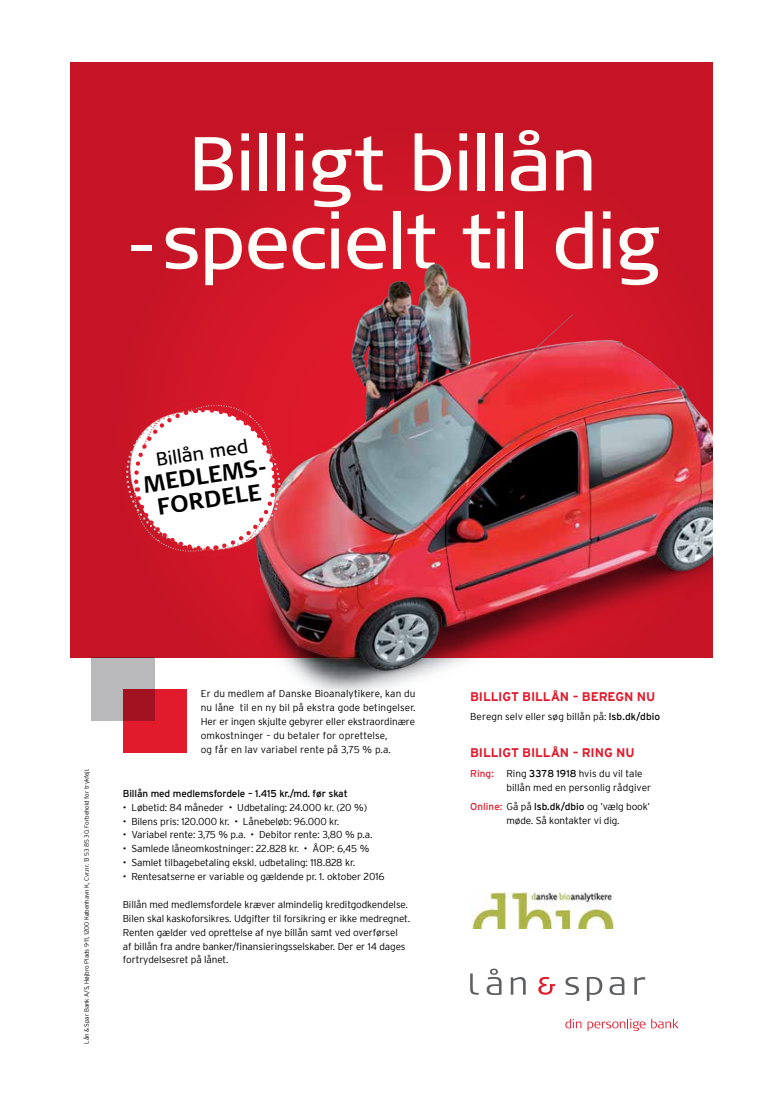
<style>
.page{position:relative;width:762px;height:1117px;background:#fff}
.page>*{position:absolute;margin:0;border:0;box-sizing:border-box;transform-origin:0 0}
.t1{font:76px "Signa Column";letter-spacing:-.015em;color:#fffef9}
.t2{font:700 23.12px/24.2px "Signa Column";color:#000;text-align:center}
.t3{font:18.75px "Signa Column";color:#000}
.t4{font:700 12.5px "Interstate";letter-spacing:-.01em;color:#e11a2c}
.t5{font:300 10px/13.9px "Interstate";letter-spacing:-.01em;color:#000}
.t6{font:300 10px/13.9px "Interstate";letter-spacing:.01em;color:#000}
.t7{font:10px "Interstate";letter-spacing:-.01em;color:#000}
.t8{font:300 6.25px "Interstate";letter-spacing:-.01em;color:#000}
.s1{font-weight:400}
.s2{font-weight:400;color:#e11a2c}
</style>
<div class="page">
<div style="left:71px;top:63px;width:641px;height:594px;background:linear-gradient(to right,#c81526,#c71526)"></div>
<svg style="left:651px;top:1018px;width:27px;height:10px"></svg>
<svg style="left:587px;top:1018px;width:58px;height:12px"></svg>
<svg style="left:565px;top:1018px;width:16px;height:10px"></svg>
<svg style="left:634px;top:977px;width:11px;height:17px"></svg>
<svg style="left:609px;top:976px;width:15px;height:18px"></svg>
<svg style="left:587px;top:977px;width:15px;height:23px"></svg>
<svg style="left:565px;top:977px;width:14px;height:17px"></svg>
<svg style="left:538px;top:976px;width:17px;height:18px"></svg>
<svg style="left:511px;top:977px;width:15px;height:17px"></svg>
<svg style="left:487px;top:968px;width:14px;height:26px"></svg>
<svg style="left:470px;top:973px;width:9px;height:21px"></svg>
<img style="left:239px;top:246px;width:473px;height:448px">
<div style="left:91px;top:657px;width:64px;height:64px;background:#b9b9bc"></div>
<svg style="left:123px;top:689px;width:64px;height:64px;background:#d11829"></svg>
<img style="left:470px;top:892px;width:145px;height:36px">
<svg style="left:120px;top:396px;width:167px;height:165px"></svg>
<h1 class="t1" style="left:188px;top:120px;width:410px">Billigt billån</h1>
<h1 class="t1" style="left:126px;top:198px;width:534px">- specielt til dig</h1>
<h3 class="t3" style="left:155px;top:449px;width:95px;rotate:-8deg">Billån med</h3>
<h2 class="t2" style="left:142px;top:472px;width:128px;rotate:-8deg">MEDLEMS-<br>FORDELE</h2>
<p class="t8" style="left:83px;top:1043px;width:277px;rotate:-90deg">Lån &amp; Spar Bank A/S, Højbro Plads 9-11, 1200 København K, Cvr.nr. 13 53 85 30. Forbehold for trykfejl.</p>
<p class="t6" style="left:201px;top:686px;width:216px">Er du medlem af Danske Bioanalytikere, kan du nu låne til en ny bil på ekstra gode betingelser.<br>Her er ingen skjulte gebyrer eller ekstraordinære omkostninger – du betaler for oprettelse,<br>og får en lav variabel rente på 3,75 % p.a.</p>
<p class="t7" style="left:123px;top:787px;width:226px">Billån med medlemsfordele – 1.415 kr./md. før skat</p>
<p class="t5" style="left:123px;top:800px;width:246px">• Løbetid: 84 måneder • Udbetaling: 24.000 kr. (20 %)</p>
<p class="t5" style="left:123px;top:813px;width:218px">• Bilens pris: 120.000 kr. • Lånebeløb: 96.000 kr.</p>
<p class="t5" style="left:123px;top:827px;width:251px">• Variabel rente: 3,75 % p.a. • Debitor rente: 3,80 % p.a.</p>
<p class="t5" style="left:123px;top:841px;width:248px">• Samlede låneomkostninger: 22.828 kr. • ÅOP: 6,45 %</p>
<p class="t5" style="left:123px;top:855px;width:234px">• Samlet tilbagebetaling ekskl. udbetaling: 118.828 kr.</p>
<p class="t5" style="left:123px;top:869px;width:263px">• Rentesatserne er variable og gældende pr. 1. oktober 2016</p>
<p class="t5" style="left:123px;top:897px;width:289px">Billån med medlemsfordele kræver almindelig kreditgodkendelse.<br>Bilen skal kaskoforsikres. Udgifter til forsikring er ikke medregnet.<br>Renten gælder ved oprettelse af nye billån samt ved overførsel<br>af billån fra andre banker/finansieringsselskaber. Der er 14 dages fortrydelsesret på lånet.</p>
<p class="t4" style="left:470px;top:689px;width:187px">BILLIGT BILLÅN – BEREGN NU</p>
<p class="t5" style="left:470px;top:709px;width:192px">Beregn selv eller søg billån på: <span class="s1">lsb.dk/dbio</span></p>
<p class="t4" style="left:470px;top:745px;width:166px">BILLIGT BILLÅN – RING NU</p>
<p class="t5" style="left:506px;top:766px;width:146px;text-indent:-36px"><span class="s2">Ring:</span> Ring <span class="s1">3378 1918</span> hvis du vil tale billån med en personlig rådgiver</p>
<p class="t5" style="left:470px;top:799px;width:181px;text-align:center"><span class="s2">Online:</span> Gå på <span class="s1">lsb.dk/dbio</span> og ’vælg book’ møde. Så kontakter vi dig.</p>
</div>
